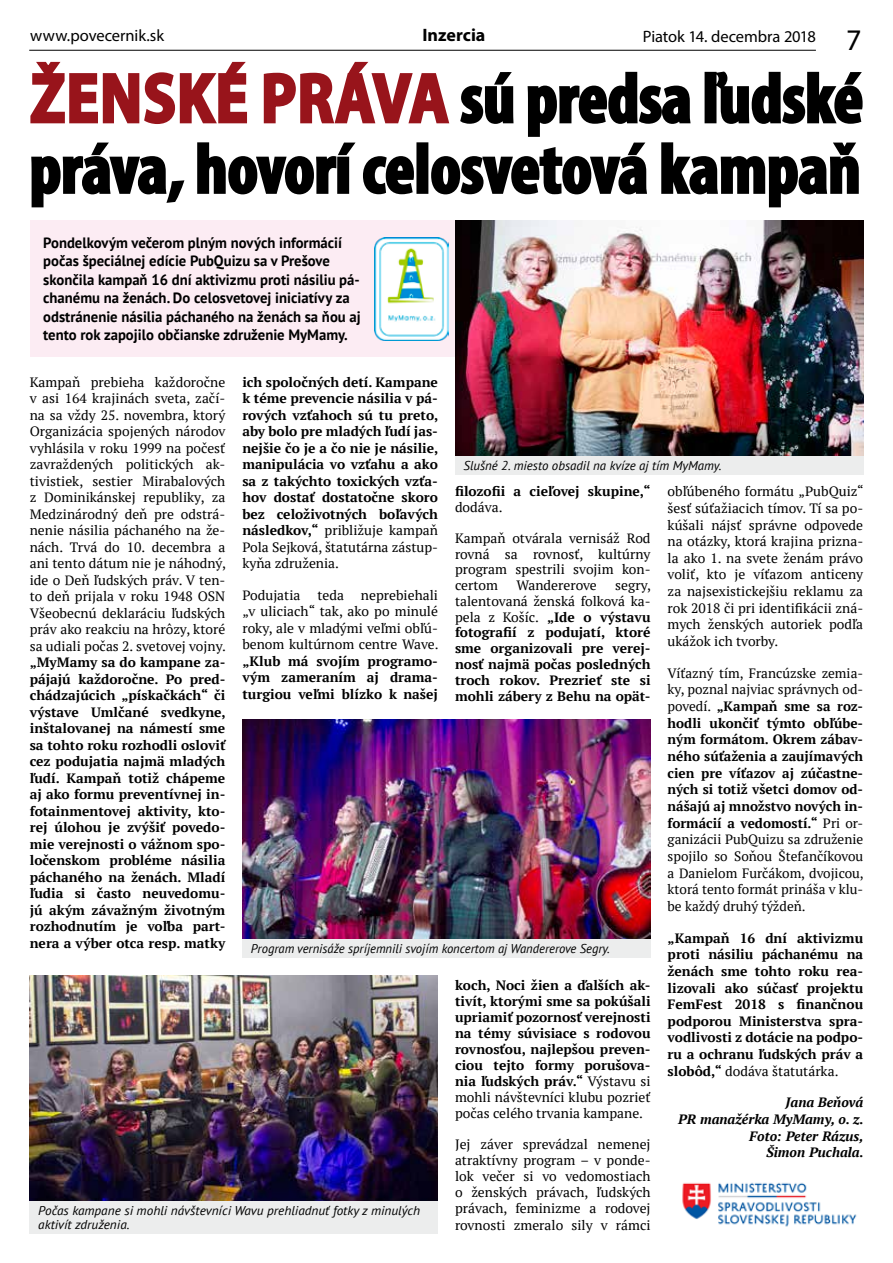
<style>
.page{position:relative;width:893px;height:1263px;background:#fff}
.page>*{position:absolute;margin:0;border:0;box-sizing:border-box;transform-origin:0 0}
.t1{font:700 condensed 70.5px/70.5px "Myriad Pro";color:#000}
.t2{font:30px "Myriad Pro";color:#000}
.t3{font:700 18px "Myriad Pro";color:#000}
.t4{font:16.5px "Myriad Pro";letter-spacing:-.005em;color:#000}
.t5{font:700 15px/18.5px "PT Sans";color:#000}
.t6{font:700 13.5px/16.5px "PT Serif";color:#000;text-align:justify}
.t7{font:13.5px/16.6px "PT Serif";color:#000;text-align:justify}
.t8{font:italic 700 13.5px/16.6px "PT Serif";color:#000;text-align:right}
.t9{font:italic 12.75px "PT Sans";color:#000}
.t10{font:italic 12.75px/14.1px "PT Sans";color:#000;scale:1.04 1}
.s1{font-stretch:normal;color:#98141b}
.s2{font-weight:400}
.s3{font-weight:700}
</style>
<div class="page">
<hr style="left:29px;top:50px;width:787px;height:1px;background:#000">
<svg style="left:30px;top:61px;width:833px;height:147px"></svg>
<div style="left:31px;top:220px;width:424px;height:137px;background:#fcecf3"></div>
<img style="left:30px;top:976px;width:407px;height:225px">
<img style="left:242px;top:720px;width:409px;height:220px">
<img style="left:682px;top:1182px;width:175px;height:45px">
<img style="left:455px;top:220px;width:408px;height:236px">
<img style="left:374px;top:237px;width:75px;height:104px">
<div style="left:455px;top:456px;width:408px;height:18px;background:#eceded"></div>
<div style="left:242px;top:940px;width:409px;height:18px;background:#eceded"></div>
<div style="left:30px;top:1201px;width:408px;height:32px;background:#eceded"></div>
<h3 class="t3" style="left:422px;top:24px;width:64px">Inzercia</h3>
<h2 class="t2" style="left:846px;top:22px;width:17px">7</h2>
<p class="t4" style="left:30px;top:25px;width:135px">www.povecernik.sk</p>
<p class="t4" style="left:643px;top:26px;width:175px">Piatok 14. decembra 2018</p>
<h1 class="t1" style="left:30px;top:62px;width:835px"><span class="s1">ŽENSKÉ PRÁVA</span> sú predsa ľudské práva, hovorí celosvetová kampaň</h1>
<p class="t5" style="left:43px;top:233px;width:319px">Pondelkovým večerom plným nových informácií počas špeciálnej edície PubQuizu sa v Prešove skončila kampaň 16 dní aktivizmu proti násiliu pá&shy;chanému na ženách. Do celosvetovej iniciatívy za odstránenie násilia páchaného na ženách sa ňou aj tento rok zapojilo občianske združenie MyMamy.</p>
<p class="t7" style="left:30px;top:374px;width:198px">Kampaň prebieha každoročne v asi 164 krajinách sveta, začí&shy;na sa vždy 25. novembra, ktorý Organizácia spojených národov vyhlásila v roku 1999 na počesť zavraždených politických ak&shy;tivistiek, sestier Mirabalových z Dominikánskej republiky, za Medzinárodný deň pre odstrá&shy;nenie násilia páchaného na že&shy;nách. Trvá do 10. decembra a ani tento dátum nie je náhodný, ide o Deň ľudských práv. V ten&shy;to deň prijala v roku 1948 OSN Všeobecnú deklaráciu ľudských práv ako reakciu na hrôzy, ktoré sa udiali počas 2. svetovej vojny.</p>
<p class="t6" style="left:30px;top:654px;width:198px">„MyMamy sa do kampane za&shy;pájajú každoročne. Po pred&shy;chádzajúcich „pískačkách“ či výstave Umlčané svedkyne, inštalovanej na námestí sme sa tohto roku rozhodli osloviť cez podujatia najmä mladých ľudí. Kampaň totiž chápeme aj ako formu preventívnej in&shy;fotainmentovej aktivity, kto&shy;rej úlohou je zvýšiť povedo&shy;mie verejnosti o vážnom spo&shy;ločenskom probléme násilia páchaného na ženách. Mladí ľudia si často neuvedomu&shy;jú akým závažným životným rozhodnutím je voľba part&shy;nera a výber otca resp. matky</p>
<p class="t6" style="left:242px;top:374px;width:198px">ich spoločných detí. Kampane k téme prevencie násilia v pá&shy;rových vzťahoch sú tu preto, aby bolo pre mladých ľudí jas&shy;nejšie čo je a čo nie je násilie, manipulácia vo vzťahu a ako sa z takýchto toxických vzťa&shy;hov dostať dostatočne skoro bez celoživotných boľavých následkov,“ <span class="s2">približuje kampaň Pola Sejková, štatutárna zástup&shy;kyňa združenia.</span></p>
<p class="t7" style="left:242px;top:587px;width:60px">Podujatia</p>
<p class="t7" style="left:317px;top:587px;width:28px">teda</p>
<p class="t9" style="left:463px;top:457px;width:259px">Slušné 2. miesto obsadil na kvíze aj tím MyMamy.</p>
<p class="t6" style="left:455px;top:483px;width:197px">filozofii a cieľovej skupine,“</p>
<p class="t7" style="left:455px;top:499px;width:49px">dodáva.</p>
<p class="t7" style="left:455px;top:530px;width:197px;line-height:15.8px">Kampaň otvárala vernisáž Rod rovná sa rovnosť, kultúrny program spestrili svojim kon&shy;certom</p>
<p class="t7" style="left:668px;top:483px;width:198px">obľúbeného formátu „PubQuiz“ šesť súťažiacich tímov. Tí sa po&shy;kúšali nájsť správne odpovede na otázky, ktorá krajina prizna&shy;la ako 1. na svete ženám právo voliť, kto je víťazom anticeny za najsexistickejšiu reklamu za rok 2018 či pri identifikácii zná&shy;mych ženských autoriek podľa ukážok ich tvorby.</p>
<p class="t7" style="left:668px;top:664px;width:198px">Víťazný tím, Francúzske zemia&shy;ky, poznal najviac správnych od&shy;povedí. <span class="s3">„Kampaň sme sa roz&shy;hodli ukončiť týmto obľúbe&shy;ným formátom. Okrem zábav&shy;ného súťaženia a zaujímavých cien pre víťazov aj zúčastne&shy;ných si totiž všetci domov od&shy;nášajú aj množstvo nových in&shy;formácií a vedomostí.“</span> Pri or&shy;ganizácii PubQuizu sa združenie spojilo so Soňou Štefančíkovou a Danielom Furčákom, dvojicou, ktorá tento formát prináša v klu&shy;be každý druhý týždeň.</p>
<p class="t6" style="left:668px;top:929px;width:197px">„Kampaň 16 dní aktivizmu proti násiliu páchanému na ženách sme tohto roku rea&shy;lizovali ako súčasť projektu FemFest 2018 s finančnou podporou Ministerstva spra&shy;vodlivosti z dotácie na podpo&shy;ru a ochranu ľudských práv a slobôd,“ <span class="s2">dodáva štatutárka.</span></p>
<p class="t8" style="left:678px;top:1094px;width:187px">Jana Beňová<br>PR manažérka MyMamy, o. z.<br>Foto: Peter Rázus,<br>Šimon Puchala.</p>
<p class="t7" style="left:516px;top:577px;width:82px">Wandererove</p>
<p class="t6" style="left:455px;top:577px;width:198px;line-height:15.9px;text-indent:160px"><span class="s2">segry, talentovaná ženská folková ka&shy;pela z Košíc.</span> „Ide o výstavu fotografií z podujatí, ktoré sme organizovali pre verej&shy;nosť najmä počas posledných troch rokov. Prezrieť ste si mohli zábery z Behu na opät-</p>
<p class="t7" style="left:242px;top:587px;width:198px;text-indent:119px">neprebiehali „v uliciach“ tak, ako po minulé roky, ale v mladými veľmi obľú&shy;benom kultúrnom centre Wave.</p>
<p class="t6" style="left:242px;top:653px;width:197px">„Klub má svojím programo&shy;vým zameraním aj drama&shy;turgiou veľmi blízko k našej</p>
<p class="t9" style="left:251px;top:941px;width:361px">Program vernisáže spríjemnili svojím koncertom aj Wandererove Segry.</p>
<p class="t6" style="left:455px;top:977px;width:197px;line-height:16px">koch, Noci žien a ďalších ak&shy;tivít, ktorými sme sa pokúšali upriamiť pozornosť verejnosti na témy súvisiace s rodovou rovnosťou, najlepšou preven&shy;ciou tejto formy porušova&shy;nia ľudských práv.“ <span class="s2">Výstavu si mohli návštevníci klubu pozrieť počas celého trvania kampane.</span></p>
<p class="t7" style="left:455px;top:1136px;width:197px;line-height:16.2px">Jej záver sprevádzal nemenej atraktívny program – v ponde&shy;lok večer si vo vedomostiach o ženských právach, ľudských právach, feminizme a rodovej rovnosti zmeralo sily v rámci</p>
<p class="t10" style="left:38px;top:1203px;width:369px">Počas kampane si mohli návštevníci Wavu prehliadnuť fotky z minulých aktivít združenia.</p>
</div>
